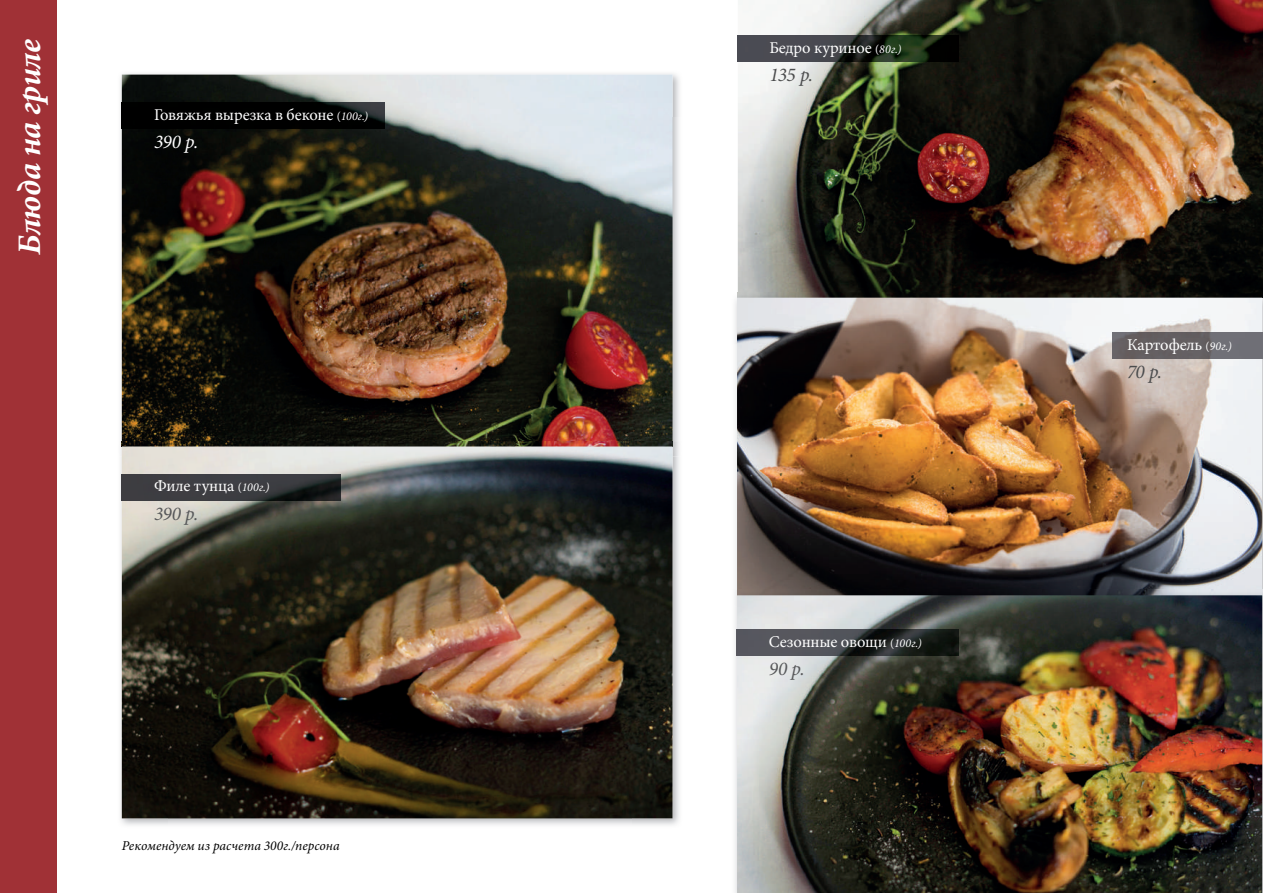
<style>
.page{position:relative;width:1263px;height:893px;background:#fff}
.page>*{position:absolute;margin:0;border:0;box-sizing:border-box;transform-origin:0 0}
.t1{font:italic 700 33px "Minion Pro";letter-spacing:-.005em;color:#fff}
.t2{font:italic 19.5px "Minion Pro";color:#57585a}
.t3{font:italic 19.5px "Minion Pro";color:#4b4c4d}
.t4{font:italic 19.5px "Minion Pro";color:#fff}
.t5{font:16.5px "Minion Pro";letter-spacing:-.01em;color:#fff}
.t6{font:italic 13.5px "Minion Pro";letter-spacing:.005em;color:#000001}
.s1{font-size:12px}
.s2{font-style:italic;font-size:12px}
</style>
<div class="page">
<img style="left:120px;top:73px;width:560px;height:45px">
<img style="left:120px;top:118px;width:2px;height:324px">
<img style="left:672px;top:118px;width:7px;height:324px">
<img style="left:122px;top:75px;width:550px;height:743px">
<div style="left:0;top:0;width:57px;height:893px;background:#a03136"></div>
<img style="left:120px;top:456px;width:49px;height:369px">
<img style="left:631px;top:456px;width:49px;height:369px">
<img style="left:120px;top:442px;width:560px;height:14px">
<img style="left:122px;top:474px;width:218px;height:26px">
<img style="left:122px;top:102px;width:263px;height:26px">
<img style="left:737px;top:0;width:526px;height:892px">
<img style="left:735px;top:292px;width:528px;height:53px">
<img style="left:1262px;top:358px;width:1px;height:232px">
<img style="left:735px;top:607px;width:50px;height:286px">
<img style="left:1210px;top:607px;width:53px;height:286px">
<img style="left:784px;top:892px;width:426px;height:1px">
<img style="left:733px;top:590px;width:530px;height:17px">
<svg style="left:1262px;top:332px;width:1px;height:26px"></svg>
<img style="left:1112px;top:332px;width:150px;height:26px">
<svg style="left:736px;top:629px;width:1px;height:26px"></svg>
<img style="left:737px;top:629px;width:221px;height:26px">
<svg style="left:737px;top:35px;width:1px;height:26px"></svg>
<img style="left:738px;top:35px;width:220px;height:26px">
<h1 class="t1" style="left:6px;top:255px;width:217px;rotate:-90deg">Блюда на гриле</h1>
<p class="t5" style="left:154px;top:103px;width:216px">Говяжья вырезка в беконе <span class="s1">(</span><span class="s2">100г.)</span></p>
<p class="t4" style="left:154px;top:128px;width:46px">390 р.</p>
<p class="t5" style="left:154px;top:475px;width:117px">Филе тунца <span class="s1">(</span><span class="s2">100г.)</span></p>
<p class="t2" style="left:154px;top:500px;width:46px">390 р.</p>
<p class="t6" style="left:122px;top:836px;width:219px">Рекомендуем из расчета 300г./персона</p>
<p class="t5" style="left:769px;top:36px;width:133px">Бедро куриное <span class="s1">(</span><span class="s2">80г.)</span></p>
<p class="t3" style="left:769px;top:61px;width:45px">135 р.</p>
<p class="t5" style="left:769px;top:630px;width:154px">Сезонные овощи <span class="s1">(</span><span class="s2">100г.)</span></p>
<p class="t2" style="left:769px;top:655px;width:37px">90 р.</p>
<p class="t5" style="left:1127px;top:333px;width:106px">Картофель <span class="s1">(</span><span class="s2">90г.)</span></p>
<p class="t3" style="left:1127px;top:359px;width:37px">70 р.</p>
</div>
